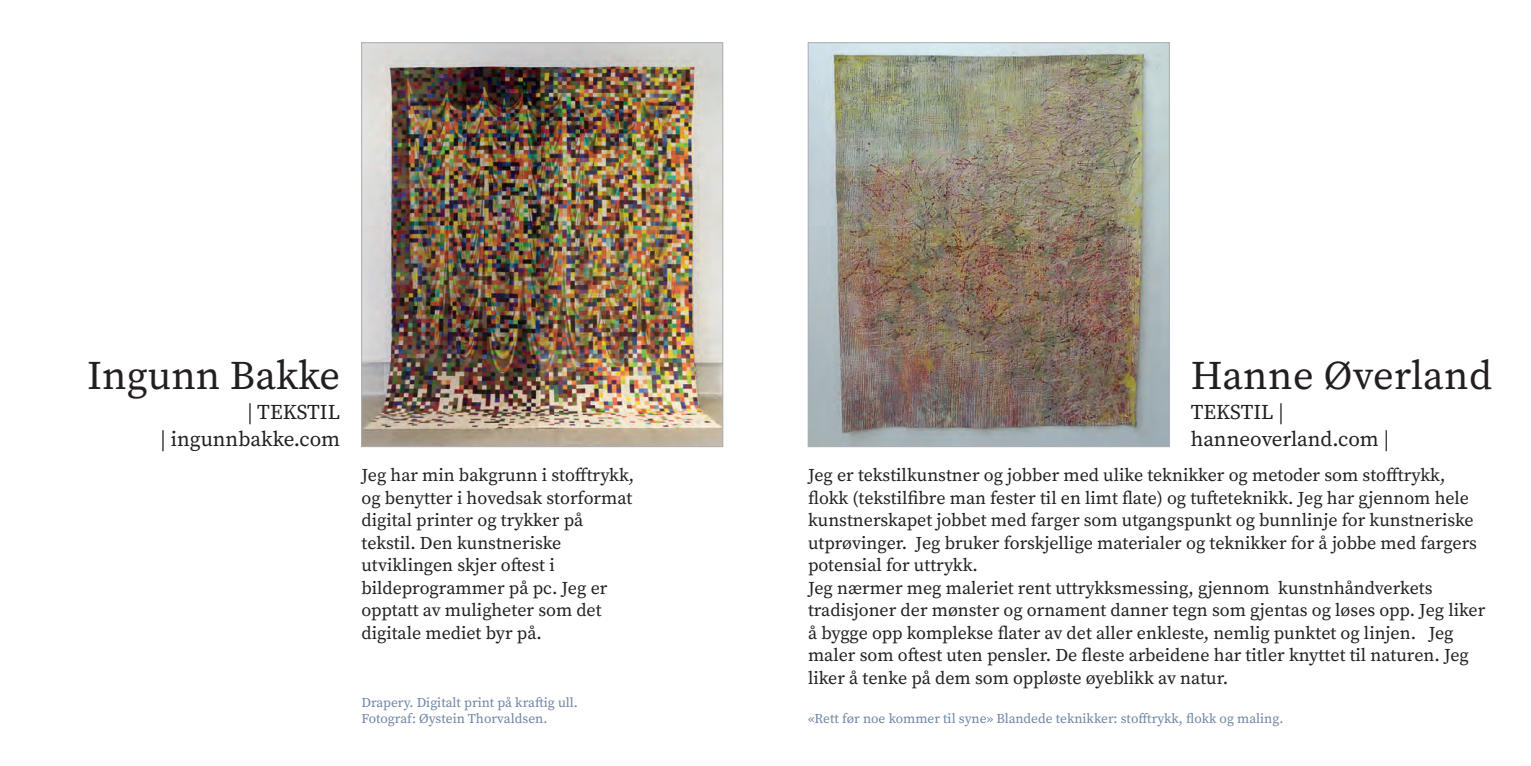
<style>
.page{position:relative;width:1531px;height:766px;background:#fff}
.page>*{position:absolute;margin:0;border:0;box-sizing:border-box;transform-origin:0 0}
.Headline_-_27pt{font:40.5px "Source Serif Pro";color:#231f20}
.Title_Subhead{font:21px "Source Serif Pro";color:#231f20}
.Section_Body_Text{font:18px/22.5px "Source Serif Pro";color:#231f20}
.Bildetekst{font:13.5px/16.5px "Source Serif Pro";color:#6d85a3}
</style>
<div class="page">
<img style="left:363px;top:45px;width:358px;height:399px">
<div style="left:361px;top:43px;width:362px;height:403px;border:1px solid #adaeae"></div>
<img style="left:810px;top:45px;width:357px;height:399px">
<div style="left:808px;top:43px;width:361px;height:403px;border:1px solid #adaeae"></div>
<p class="Headline_-_27pt" style="left:87px;top:348px;width:254px">Ingunn Bakke</p>
<p class="Title_Subhead" style="left:248px;top:398px;width:94px">| TEKSTIL</p>
<p class="Title_Subhead" style="left:161px;top:425px;width:181px">| ingunnbakke.com</p>
<p class="Section_Body_Text" style="left:361px;top:464px;width:274px">Jeg har min bakgrunn i stofftrykk, og benytter i hovedsak storformat digital printer og trykker på tekstil. Den kunstneriske utviklingen skjer oftest i bildeprogrammer på pc. Jeg er opptatt av muligheter som det digitale mediet byr på.</p>
<p class="Bildetekst" style="left:361px;top:694px;width:218px">Drapery. Digitalt print på kraftig ull.<br>Fotograf: Øystein Thorvaldsen.</p>
<p class="Headline_-_27pt" style="left:1191px;top:348px;width:303px">Hanne Øverland</p>
<p class="Title_Subhead" style="left:1191px;top:398px;width:95px">TEKSTIL |</p>
<p class="Title_Subhead" style="left:1191px;top:425px;width:200px">hanneoverland.com |</p>
<p class="Section_Body_Text" style="left:808px;top:464px;width:670px">Jeg er tekstilkunstner og jobber med ulike teknikker og metoder som stofftrykk, flokk (tekstilfibre man fester til en limt flate) og tufteteknikk. Jeg har gjennom hele kunstnerskapet jobbet med farger som utgangspunkt og bunnlinje for kunstneriske utprøvinger. Jeg bruker forskjellige materialer og teknikker for å jobbe med fargers potensial for uttrykk.</p>
<p class="Section_Body_Text" style="left:808px;top:576px;width:679px">Jeg nærmer meg maleriet rent uttrykksmessing, gjennom kunstnhåndverkets tradisjoner der mønster og ornament danner tegn som gjentas og løses opp. Jeg liker å bygge opp komplekse flater av det aller enkleste, nemlig punktet og linjen. Jeg maler som oftest uten pensler. De fleste arbeidene har titler knyttet til naturen. Jeg liker å tenke på dem som oppløste øyeblikk av natur.</p>
<p class="Bildetekst" style="left:808px;top:710px;width:477px">«Rett før noe kommer til syne» Blandede teknikker: stofftrykk, flokk og maling.</p>
</div>
